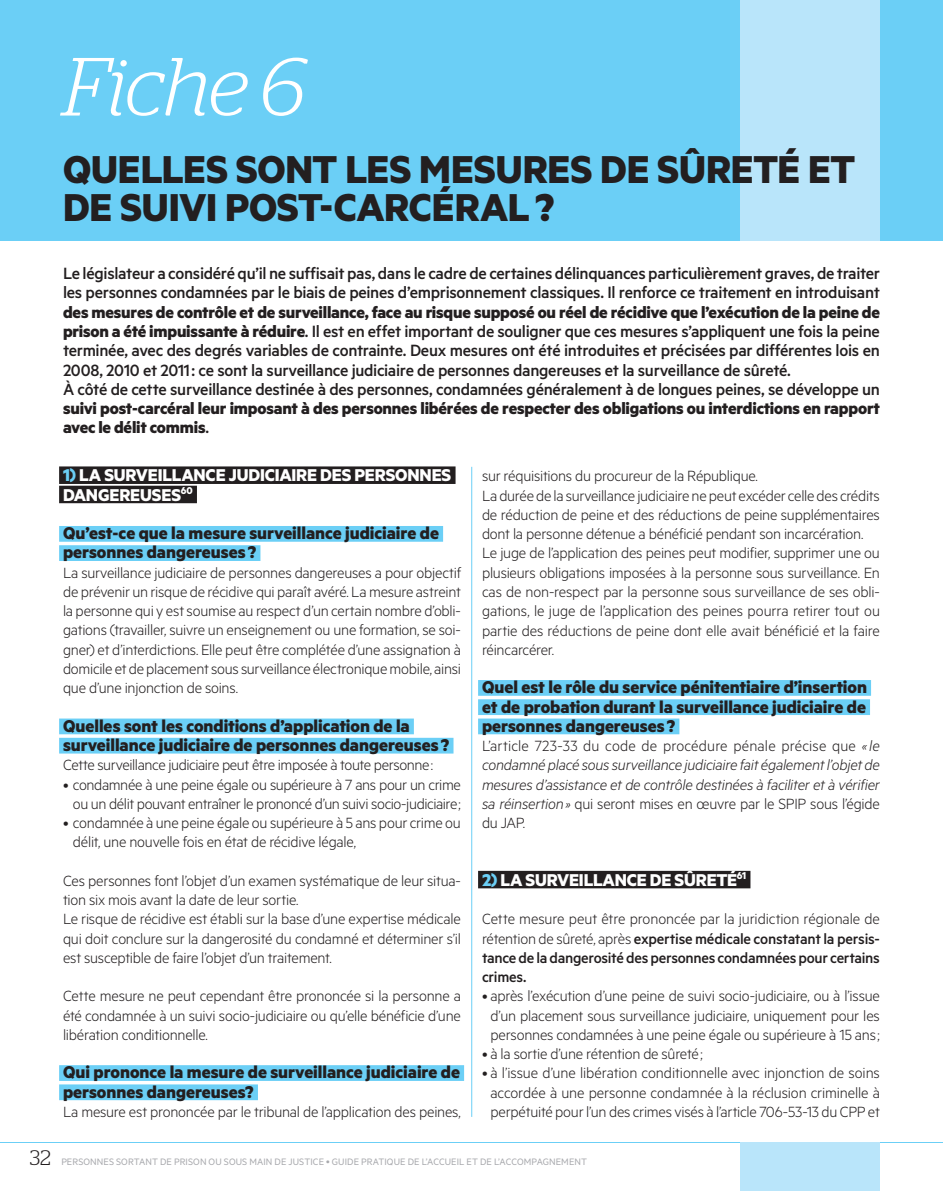
<style>
.page{position:relative;width:943px;height:1191px;background:#fff}
.page>*{position:absolute;margin:0;border:0;box-sizing:border-box;transform-origin:0 0}
.t1{font:italic 300 82.25px "Stag";letter-spacing:-.02em;color:#fff}
.t2{font:700 43.75px/38.5px "Metric";letter-spacing:-.005em;color:#231f20}
.t3{font:300 21px "Stag";color:#231f20}
.t4{font:700 19.25px/19.2px "Metric";letter-spacing:-.005em;color:#231f20}
.t5{font:700 19.25px/19.2px "Metric";letter-spacing:-.01em;color:#fff}
.t6{font:500 18.38px/19.2px "Metric";letter-spacing:-.02em;color:#231f20}
.t7{font:700 18.38px/19.2px "Metric";letter-spacing:-.01em;color:#231f20}
.t8{font:300 16.62px/19.2px "Metric";letter-spacing:-.015em;color:#231f20;text-align:center}
.t9{font:italic 300 16.62px/19.2px "Metric";letter-spacing:-.015em;color:#231f20;text-align:justify}
.t10{font:500 16.62px/19.2px "Metric";letter-spacing:-.015em;color:#231f20;text-align:justify}
.t11{font:10.5px "Metric";letter-spacing:.01em;color:#a8a9ad}
.s1{font-weight:700}
.s2{font-weight:500}
.s3{color:#6bcff6}
.s4{font-style:normal}
.s5{font-weight:300}
</style>
<div class="page">
<hr style="left:0;top:1142px;width:943px;height:1px;background:#6bcff6">
<div style="left:0;top:0;width:943px;height:241px;background:#6bcff6"></div>
<div style="left:740px;top:0;width:140px;height:241px;background:#b9e5fa"></div>
<div style="left:59px;top:466px;width:396px;height:18px;background:#231f20"></div>
<div style="left:59px;top:486px;width:138px;height:17px;background:#231f20"></div>
<div style="left:59px;top:526px;width:384px;height:16px;background:#6bcff6"></div>
<div style="left:59px;top:545px;width:201px;height:16px;background:#6bcff6"></div>
<div style="left:59px;top:718px;width:355px;height:16px;background:#6bcff6"></div>
<div style="left:59px;top:738px;width:394px;height:15px;background:#6bcff6"></div>
<div style="left:59px;top:1065px;width:405px;height:16px;background:#6bcff6"></div>
<div style="left:59px;top:1084px;width:199px;height:16px;background:#6bcff6"></div>
<div style="left:478px;top:680px;width:393px;height:16px;background:#6bcff6"></div>
<div style="left:478px;top:699px;width:392px;height:16px;background:#6bcff6"></div>
<div style="left:478px;top:718px;width:201px;height:16px;background:#6bcff6"></div>
<div style="left:478px;top:871px;width:272px;height:17px;background:#231f20"></div>
<hr style="left:471px;top:467px;width:1px;height:649px;background:#6bcff6">
<div style="left:740px;top:1142px;width:140px;height:49px;background:#b9e5fa"></div>
<h1 class="t1" style="left:63px;top:40px;width:244px">Fiche 6</h1>
<h2 class="t2" style="left:63px;top:149px;width:794px">Quelles sont les mesures de sÛreté et de suivi Post-carcéral ?</h2>
<p class="t6" style="left:63px;top:263px;width:818px">Le législateur a considéré qu’il ne suffisait pas, dans le cadre de certaines délinquances particulièrement graves, de traiter les personnes condamnées par le biais de peines d’emprisonnement classiques. Il renforce ce traitement en introduisant</p>
<p class="t6" style="left:63px;top:302px;width:818px"><span class="s1">des mesures de contrôle et de surveillance, face au risque supposé ou réel de récidive que l’exécution de la peine de prison a été impuissante à réduire</span>. Il est en effet important de souligner que ces mesures s’appliquent une fois la peine terminée, avec des degrés variables de contrainte. Deux mesures ont été introduites et précisées par différentes lois en 2008, 2010 et 2011 : ce sont la surveillance judiciaire de personnes dangereuses et la surveillance de sûreté.<br>À côté de cette surveillance destinée à des personnes, condamnées généralement à de longues peines, se développe un</p>
<p class="t7" style="left:63px;top:398px;width:818px">suivi post-carcéral leur imposant à des personnes libérées de respecter des obligations ou interdictions en rapport avec le délit commis<span class="s2">.</span></p>
<p class="t5" style="left:63px;top:465px;width:390px"><span class="s3">1)</span> la surveillance judiciaire des Personnes dangereuses<sup>60</sup></p>
<p class="t4" style="left:63px;top:523px;width:377px">Qu’est-ce que la mesure surveillance judiciaire de personnes dangereuses ?</p>
<p class="t8" style="left:63px;top:562px;width:399px;text-align:justify">La surveillance judiciaire de personnes dangereuses a pour objectif de prévenir un risque de récidive qui paraît avéré. La mesure astreint la personne qui y est soumise au respect d’un certain nombre d’obli&shy;gations (travailler, suivre un enseignement ou une formation, se soi&shy;gner) et d’interdictions. Elle peut être complétée d’une assignation à domicile et de placement sous surveillance électronique mobile, ainsi que d’une injonction de soins.</p>
<p class="t4" style="left:63px;top:715px;width:388px">Quelles sont les conditions d’application de la surveillance judiciaire de personnes dangereuses ?</p>
<p class="t8" style="left:63px;top:754px;width:372px">Cette surveillance judiciaire peut être imposée à toute personne :</p>
<p class="t8" style="left:63px;top:774px;width:399px">• condamnée à une peine égale ou supérieure à 7 ans pour un crime ou un délit pouvant entraîner le prononcé d’un suivi socio-judiciaire ;</p>
<p class="t8" style="left:73px;top:812px;width:389px;text-align:left;text-indent:-10px">• condamnée à une peine égale ou supérieure à 5 ans pour crime ou délit, une nouvelle fois en état de récidive légale,</p>
<p class="t8" style="left:63px;top:870px;width:399px;text-align:left">Ces personnes font l’objet d’un examen systématique de leur situa&shy;tion six mois avant la date de leur sortie.<br>Le risque de récidive est établi sur la base d’une expertise médicale qui doit conclure sur la dangerosité du condamné et déterminer s’il est susceptible de faire l’objet d’un traitement.</p>
<p class="t8" style="left:63px;top:985px;width:399px;text-align:justify">Cette mesure ne peut cependant être prononcée si la personne a été condamnée à un suivi socio-judiciaire ou qu’elle bénéficie d’une libération conditionnelle.</p>
<p class="t4" style="left:63px;top:1062px;width:398px">Qui prononce la mesure de surveillance judiciaire de personnes dangereuses?</p>
<p class="t8" style="left:63px;top:1101px;width:399px">La mesure est prononcée par le tribunal de l’application des peines,</p>
<p class="t8" style="left:482px;top:466px;width:399px;text-align:left">sur réquisitions du procureur de la République.<br>La durée de la surveillance judiciaire ne peut excéder celle des crédits de réduction de peine et des réductions de peine supplémentaires dont la personne détenue a bénéficié pendant son incarcération.<br>Le juge de l’application des peines peut modifier, supprimer une ou plusieurs obligations imposées à la personne sous surveillance. En cas de non-respect par la personne sous surveillance de ses obli&shy;gations, le juge de l’application des peines pourra retirer tout ou partie des réductions de peine dont elle avait bénéficié et la faire réincarcérer.</p>
<p class="t4" style="left:482px;top:677px;width:386px;text-align:justify">Quel est le rôle du service pénitentiaire d’insertion et de probation durant la surveillance judiciaire de personnes dangereuses ?</p>
<p class="t9" style="left:482px;top:735px;width:399px"><span class="s4">L’article 723-33 du code de procédure pénale précise que</span> « le condamné placé sous surveillance judiciaire fait également l’objet de mesures d’assistance et de contrôle destinées à faciliter et à vérifier sa réinsertion » <span class="s4">qui seront mises en œuvre par le SPIP sous l’égide du JAP.</span></p>
<p class="t5" style="left:482px;top:869px;width:266px"><span class="s3">2)</span> la surveillance de sÛreté<sup>61</sup></p>
<p class="t10" style="left:482px;top:909px;width:399px"><span class="s5">Cette mesure peut être prononcée par la juridiction régionale de rétention de sûreté, après</span> expertise médicale constatant la persis&shy;tance de la dangerosité des personnes condamnées pour certains crimes.</p>
<p class="t8" style="left:482px;top:985px;width:399px">• après l’exécution d’une peine de suivi socio-judiciaire, ou à l’issue d’un placement sous surveillance judiciaire, uniquement pour les personnes condamnées à une peine égale ou supérieure à 15 ans ;</p>
<p class="t8" style="left:482px;top:1043px;width:222px">• à la sortie d’une rétention de sûreté ;</p>
<p class="t8" style="left:482px;top:1062px;width:399px">• à l’issue d’une libération conditionnelle avec injonction de soins accordée à une personne condamnée à la réclusion criminelle à perpétuité pour l’un des crimes visés à l’article 706-53-13 du CPP et</p>
<p class="t3" style="left:30px;top:1145px;width:22px">32</p>
<p class="t11" style="left:61px;top:1155px;width:527px">PERSONNES SORTANT DE PRISON OU SOUS MAIN DE JUSTICE • GUIDE PRATIQUE DE L’ACCUEIL ET DE L’ACCOMPAGNEMENT</p>
</div>
